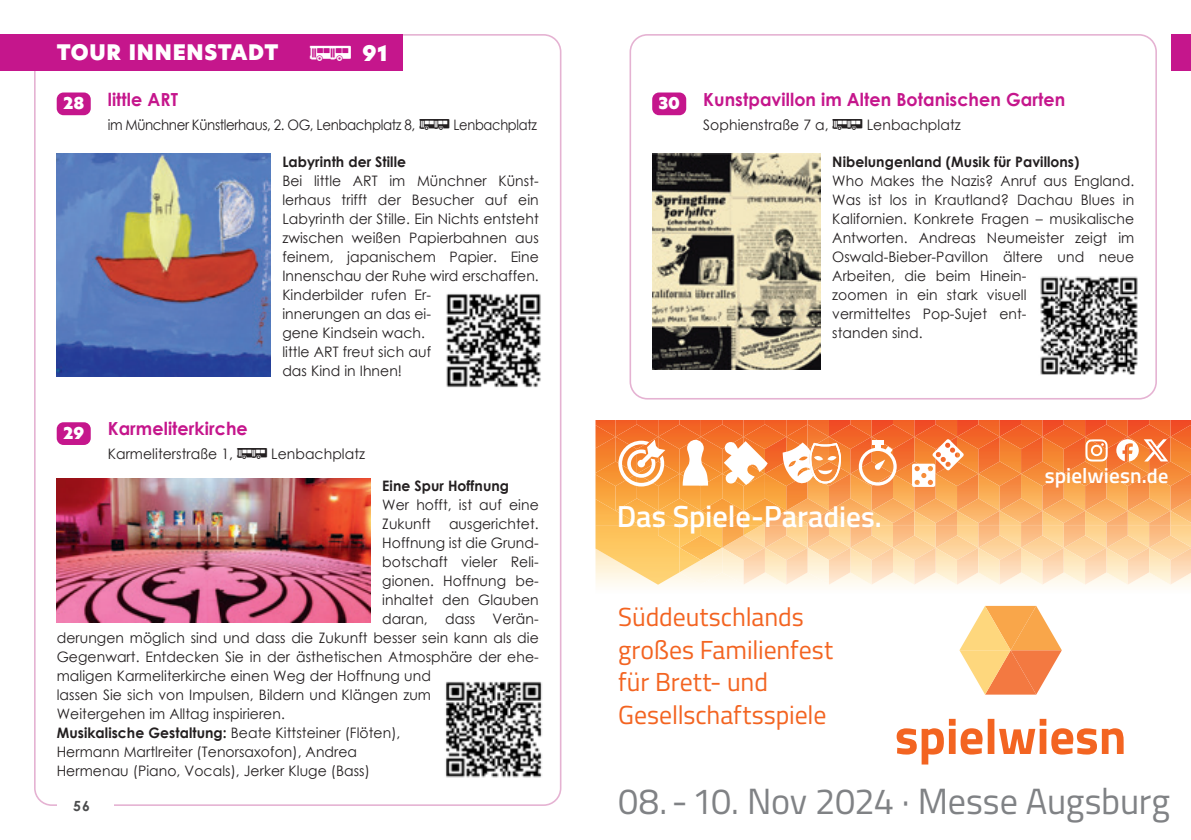
<style>
.page{position:relative;width:1191px;height:840px;background:#fff}
.page>*{position:absolute;margin:0;border:0;box-sizing:border-box;transform-origin:0 0}
.t1{font:36.4px "Titillium Web";letter-spacing:-.01em;color:#808285}
.t2{font:600 30.4px "Titillium Web";letter-spacing:-.005em;color:#fff}
.t3{font:26px/32.6px "Titillium Web";letter-spacing:-.005em;color:#f36421}
.t4{font:600 21.2px "Titillium Web";color:#fff}
.t5{font:21px "New Hero Super";letter-spacing:.035em;color:#fff}
.t6{font:700 18px "Century Gothic";letter-spacing:.005em;color:#c5168c}
.t7{font:16px "New Hero Super";color:#fff}
.t8{font:14.4px/19px "Century Gothic";letter-spacing:.005em;color:#231f20}
.t9{font:700 14.4px "Century Gothic";letter-spacing:.005em;color:#231f20}
.t10{font:14.4px "Century Gothic";letter-spacing:-.03em;color:#231f20;scale:.93 1}
.t11{font:700 14px "Century Gothic";color:#4b4c4d}
.s1{font-family:"Glyphyx One NF";font-size:27.6px}
.s2{font-family:"Glyphyx One NF";font-size:20px}
.s3{font-weight:700}
.s4{font-size:20.2px}
.s5{font-size:29.2px}
</style>
<div class="page">
<div style="left:629px;top:34px;width:528px;height:365px;border:2px solid #e5b2d2;border-radius:17px"></div>
<div style="left:1171px;top:34px;width:20px;height:37px;background:#c5168c"></div>
<img style="left:652px;top:154px;width:169px;height:216px">
<div style="left:652px;top:92px;width:34px;height:23px;background:#c5168c;border-radius:7px"></div>
<img style="left:1040px;top:276px;width:98px;height:99px">
<div style="left:0;top:34px;width:403px;height:37px;background:#c5168c"></div>
<img style="left:57px;top:478px;width:314px;height:144px">
<div style="left:57px;top:92px;width:34px;height:23px;background:#c5168c;border-radius:7px"></div>
<div style="left:57px;top:422px;width:34px;height:22px;background:#c5168c;border-radius:7px"></div>
<img style="left:446px;top:293px;width:95px;height:95px">
<img style="left:445px;top:681px;width:97px;height:97px">
<img style="left:57px;top:154px;width:214px;height:222px">
<img style="left:595px;top:525px;width:84px;height:59px">
<img style="left:722px;top:525px;width:469px;height:10px">
<img style="left:743px;top:525px;width:18px;height:10px">
<img style="left:743px;top:535px;width:448px;height:12px">
<img style="left:701px;top:547px;width:490px;height:37px">
<img style="left:701px;top:525px;width:21px;height:34px">
<img style="left:679px;top:547px;width:22px;height:25px">
<img style="left:722px;top:535px;width:21px;height:12px">
<img style="left:658px;top:525px;width:43px;height:22px">
<img style="left:658px;top:522px;width:533px;height:3px">
<img style="left:595px;top:420px;width:596px;height:4px">
<img style="left:807px;top:449px;width:384px;height:49px">
<img style="left:595px;top:424px;width:596px;height:25px">
<img style="left:807px;top:424px;width:22px;height:12px">
<img style="left:615px;top:498px;width:576px;height:24px">
<img style="left:595px;top:473px;width:212px;height:37px">
<img style="left:701px;top:436px;width:21px;height:50px">
<img style="left:743px;top:436px;width:22px;height:50px">
<img style="left:637px;top:424px;width:21px;height:12px">
<img style="left:595px;top:461px;width:127px;height:12px">
<img style="left:722px;top:424px;width:21px;height:49px">
<img style="left:679px;top:424px;width:22px;height:12px">
<img style="left:665px;top:436px;width:36px;height:37px">
<img style="left:595px;top:425px;width:20px;height:47px">
<img style="left:765px;top:424px;width:21px;height:49px">
<svg style="left:649px;top:505px;width:9px;height:5px"></svg>
<img style="left:679px;top:498px;width:3px;height:12px">
<img style="left:765px;top:510px;width:21px;height:12px">
<svg style="left:959px;top:605px;width:102px;height:89px"></svg>
<svg style="left:896px;top:718px;width:227px;height:46px"></svg>
<svg style="left:912px;top:438px;width:52px;height:48px"></svg>
<svg style="left:782px;top:436px;width:59px;height:51px"></svg>
<svg style="left:615px;top:436px;width:50px;height:50px"></svg>
<svg style="left:682px;top:439px;width:26px;height:71px"></svg>
<hr style="left:872px;top:440px;width:11px;height:4px;background:#fff">
<div style="left:874px;top:441px;width:6px;height:8px;background:#fff"></div>
<svg style="left:858px;top:446px;width:38px;height:39px"></svg>
<svg style="left:724px;top:441px;width:43px;height:43px"></svg>
<svg style="left:1085px;top:439px;width:22px;height:22px"></svg>
<svg style="left:1116px;top:439px;width:52px;height:22px"></svg>
<h3 class="t5" style="left:57px;top:38px;width:332px">TOUR INNENSTADT <span class="s1">)</span> 91</h3>
<p class="t7" style="left:63px;top:92px;width:23px">28</p>
<p class="t7" style="left:63px;top:422px;width:23px">29</p>
<p class="t6" style="left:108px;top:86px;width:72px">little ART</p>
<p class="t10" style="left:108px;top:115px;width:463px">im Münchner Künstlerhaus, 2. OG, Lenbachplatz 8, <span class="s2">)</span> Lenbachplatz</p>
<p class="t9" style="left:282px;top:151px;width:125px">Labyrinth der Stille</p>
<p class="t8" style="left:282px;top:171px;width:258px">Bei little ART im Münchner Künst&shy;lerhaus trifft der Besucher auf ein<br>Labyrinth der Stille. Ein Nichts entsteht zwischen weißen Papierbahnen aus feinem, japanischem Papier. Eine<br>Innenschau der Ruhe wird erschaffen.<br>Kinderbilder rufen Er-<br>innerungen an das ei-<br>gene Kindsein wach.<br>little ART freut sich auf<br>das Kind in Ihnen!</p>
<p class="t6" style="left:108px;top:414px;width:141px">Karmeliterkirche</p>
<p class="t8" style="left:108px;top:443px;width:259px">Karmeliterstraße 1, <span class="s2">)</span> Lenbachplatz</p>
<p class="t9" style="left:382px;top:474px;width:128px">Eine Spur Hoffnung</p>
<p class="t8" style="left:382px;top:494px;width:158px">Wer hofft, ist auf eine</p>
<p class="t8" style="left:382px;top:513px;width:158px">Zukunft ausgerichtet.</p>
<p class="t8" style="left:382px;top:532px;width:158px">Hoffnung ist die Grund-</p>
<p class="t8" style="left:382px;top:551px;width:158px">botschaft vieler Reli-</p>
<p class="t8" style="left:382px;top:570px;width:158px">gionen. Hoffnung be-</p>
<p class="t8" style="left:382px;top:589px;width:158px">inhaltet den Glauben</p>
<p class="t8" style="left:382px;top:608px;width:158px">daran, dass Verän-</p>
<p class="t8" style="left:57px;top:627px;width:483px">derungen möglich sind und dass die Zukunft besser sein kann als die</p>
<p class="t8" style="left:57px;top:646px;width:483px">Gegenwart. Entdecken Sie in der ästhetischen Atmosphäre der ehe-</p>
<p class="t8" style="left:57px;top:665px;width:376px">maligen Karmeliterkirche einen Weg der Hoffnung und</p>
<p class="t8" style="left:57px;top:684px;width:376px">lassen Sie sich von Impulsen, Bildern und Klängen zum</p>
<p class="t8" style="left:57px;top:703px;width:230px">Weitergehen im Alltag inspirieren.</p>
<p class="t8" style="left:57px;top:722px;width:345px"><span class="s3">Musikalische Gestaltung:</span> Beate Kittsteiner (Flöten),</p>
<p class="t8" style="left:57px;top:741px;width:302px">Hermann Martlreiter (Tenorsaxofon), Andrea</p>
<p class="t8" style="left:57px;top:760px;width:315px">Hermenau (Piano, Vocals), Jerker Kluge (Bass)</p>
<p class="t11" style="left:73px;top:794px;width:18px">56</p>
<p class="t7" style="left:658px;top:92px;width:23px">30</p>
<p class="t6" style="left:703px;top:86px;width:363px">Kunstpavillon im Alten Botanischen Garten</p>
<p class="t8" style="left:703px;top:115px;width:259px">Sophienstraße 7 a, <span class="s2">)</span> Lenbachplatz</p>
<p class="t9" style="left:832px;top:151px;width:249px">Nibelungenland (Musik für Pavillons)</p>
<p class="t8" style="left:832px;top:171px;width:303px">Who Makes the Nazis? Anruf aus England.<br>Was ist los in Krautland? Dachau Blues in Kalifornien. Konkrete Fragen – musikalische Antworten. Andreas Neumeister zeigt im Oswald-Bieber-Pavillon ältere und neue Arbeiten, die beim Hinein-<br>zoomen in ein stark visuell<br>vermitteltes Pop-Sujet ent-<br>standen sind.</p>
<h3 class="t4" style="left:1044px;top:459px;width:125px">spielwiesn.<span class="s4">de</span></h3>
<h2 class="t2" style="left:617px;top:492px;width:267px">Das Spiele-Para<span class="s5">dies.</span></h2>
<h3 class="t3" style="left:618px;top:599px;width:216px">Süddeutschlands großes Familienfest für Brett- und<br>Gesellschaftsspiele</h3>
<h1 class="t1" style="left:618px;top:774px;width:553px">08. - 10. Nov 2024 · Messe Augsburg</h1>
</div>
